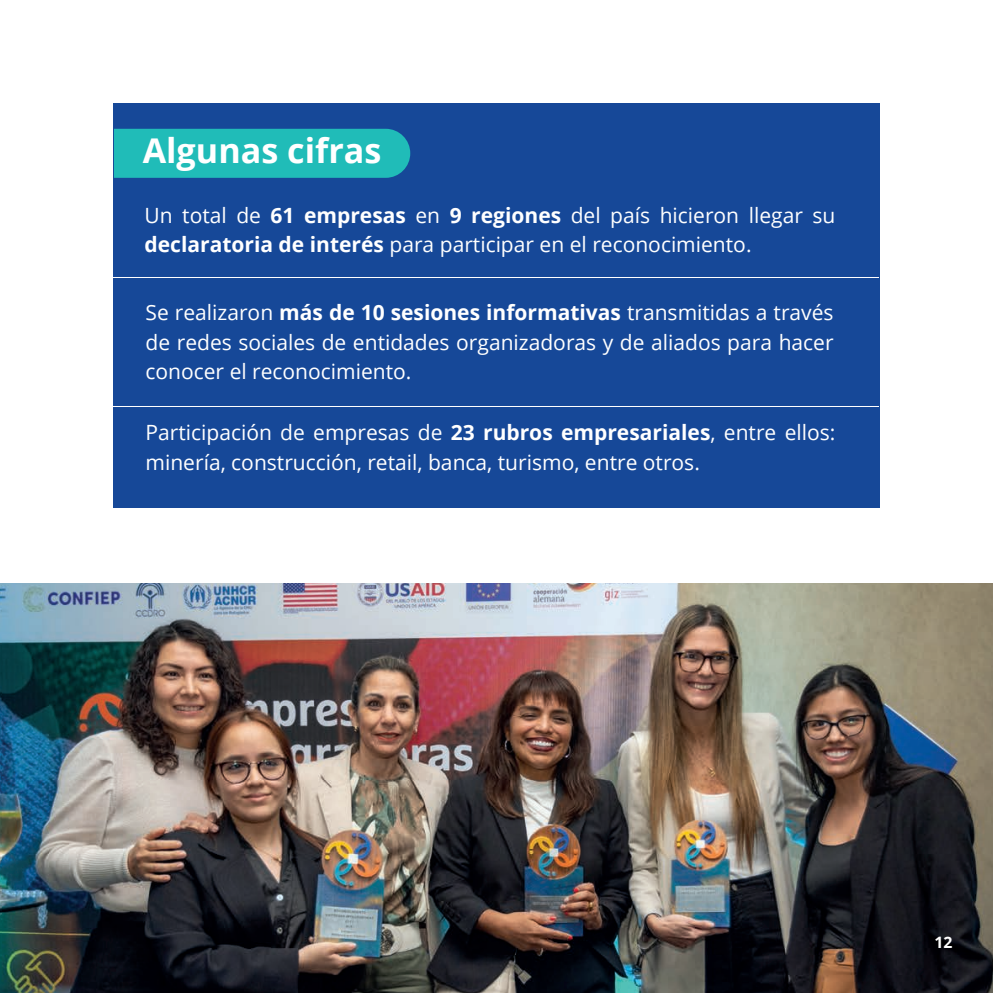
<style>
.page{position:relative;width:993px;height:993px;background:#fff}
.page>*{position:absolute;margin:0;border:0;box-sizing:border-box;transform-origin:0 0}
.t1{font:700 34.12px "Open Sans";color:#fff}
.t2{font:21px/29.4px "Open Sans";color:#fff}
.t3{font:700 15.75px "Open Sans";color:#fff}
.s1{font-weight:700}
</style>
<div class="page">
<img style="left:0;top:583px;width:992px;height:409px">
<div style="left:114px;top:104px;width:764px;height:403px;background:#164898"></div>
<div style="left:114px;top:129px;width:296px;height:49px;background:#20bcb8"></div>
<hr style="left:114px;top:277px;width:764px;height:1px;background:#fff">
<hr style="left:114px;top:406px;width:764px;height:1px;background:#fff">
<h1 class="t1" style="left:143px;top:126px;width:240px">Algunas cifras</h1>
<p class="t2" style="left:144px;top:200px;width:692px">Un total de <span class="s1">61 empresas</span> en <span class="s1">9 regiones</span> del país hicieron llegar su <span class="s1">declaratoria de interés</span> para participar en el reconocimiento.</p>
<p class="t2" style="left:145px;top:297px;width:689px;text-align:justify">Se realizaron <span class="s1">más de 10 sesiones informativas</span> transmitidas a través de redes sociales de entidades organizadoras y de aliados para hacer conocer el reconocimiento.</p>
<p class="t2" style="left:145px;top:417px;width:691px">Participación de empresas de <span class="s1">23 rubros empresariales</span>, entre ellos: minería, construcción, retail, banca, turismo, entre otros.</p>
<p class="t3" style="left:934px;top:930px;width:19px">12</p>
</div>
